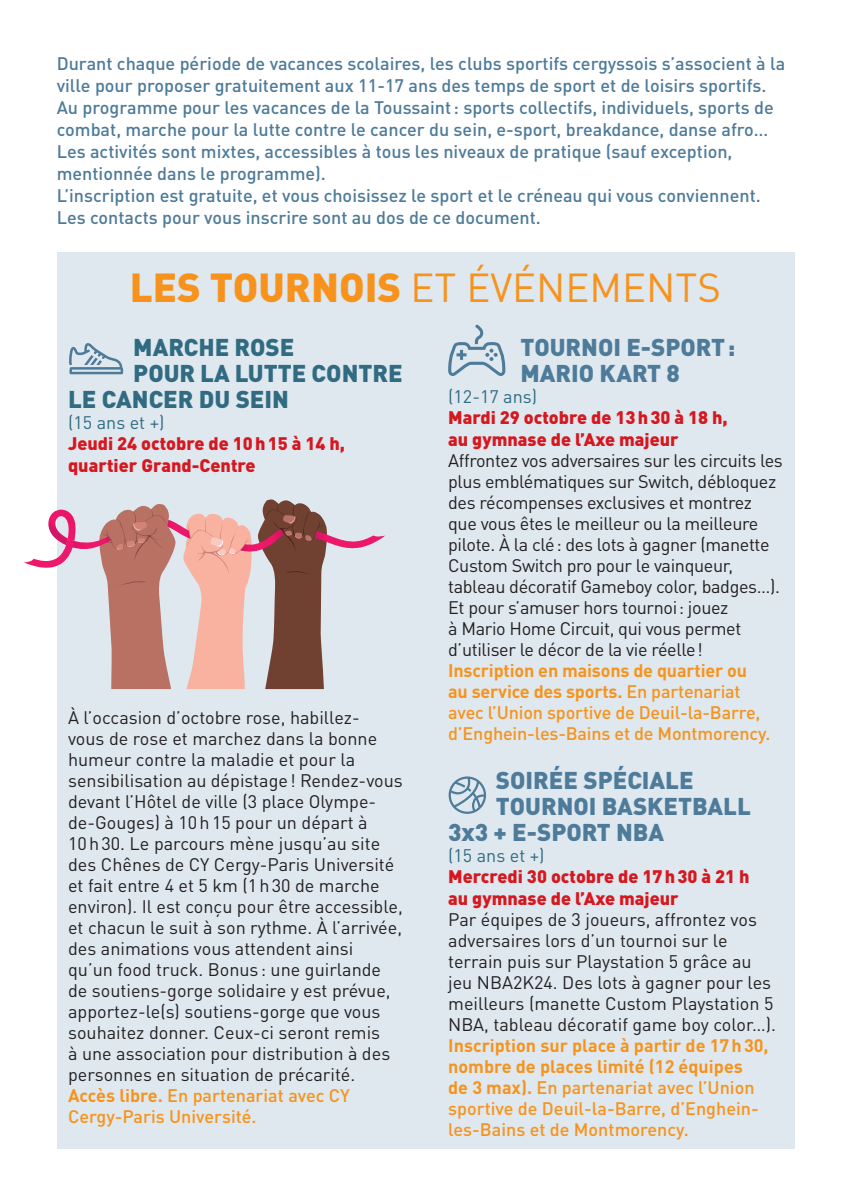
<style>
.page{position:relative;width:851px;height:1191px;background:#fff}
.page>*{position:absolute;margin:0;border:0;box-sizing:border-box;transform-origin:0 0}
.t1{font:40px "DIN Pro";color:#f7931d}
.t2{font:900 24px/26px "DIN Pro";color:#4e7b99}
.t3{font:900 24px "DIN Pro";color:#316b81}
.t4{font:18px/21px "DIN Pro";color:#231f20}
.t5{font:500 18px/22px "DIN Pro";color:#4e7b99}
.t6{font:18px/21px "DIN Pro";letter-spacing:-.02em;color:#231f20}
.t7{font:500 18px/21px "DIN Pro";letter-spacing:-.005em;color:#f7931d}
.t8{font:900 18px/21.6px "DIN Pro";color:#d7171f}
.t9{font:18px "DIN Pro";color:#316b81}
.s1{font-weight:900}
.s2{font-weight:700;color:#f7931d}
.s3{font-weight:500;color:#f7931d}
.s4{font-weight:700}
</style>
<div class="page">
<div style="left:57px;top:253px;width:737px;height:896px;background:#dee8ee"></div>
<svg style="left:69px;top:343px;width:55px;height:31px"></svg>
<svg style="left:448px;top:776px;width:38px;height:38px"></svg>
<svg style="left:24px;top:499px;width:361px;height:190px"></svg>
<svg style="left:448px;top:325px;width:58px;height:51px"></svg>
<p class="t5" style="left:57px;top:50px;width:730px">Durant chaque période de vacances scolaires, les clubs sportifs cergyssois s’associent à la ville pour proposer gratuitement aux 11-17 ans des temps de sport et de loisirs sportifs.<br>Au programme pour les vacances de la Toussaint : sports collectifs, individuels, sports de combat, marche pour la lutte contre le cancer du sein, e-sport, breakdance, danse afro… Les activités sont mixtes, accessibles à tous les niveaux de pratique (sauf exception, mentionnée dans le programme).<br>L’inscription est gratuite, et vous choisissez le sport et le créneau qui vous conviennent.<br>Les contacts pour vous inscrire sont au dos de ce document.</p>
<h1 class="t1" style="left:130px;top:256px;width:592px"><span class="s1">LES TOURNOIS</span> ET ÉVÉNEMENTS</h1>
<h2 class="t3" style="left:133px;top:328px;width:162px">MARCHE ROSE</h2>
<h2 class="t3" style="left:133px;top:354px;width:271px">POUR LA LUTTE CONTRE</h2>
<h2 class="t3" style="left:68px;top:380px;width:222px">LE CANCER DU SEIN</h2>
<p class="t9" style="left:68px;top:408px;width:98px">(15 ans et +)</p>
<p class="t8" style="left:68px;top:432px;width:278px">Jeudi 24 octobre de 10 h 15 à 14 h, quartier Grand-Centre</p>
<p class="t4" style="left:68px;top:705px;width:336px">À l’occasion d’octobre rose, habillez-<br>vous de rose et marchez dans la bonne humeur contre la maladie et pour la sensibilisation au dépistage ! Rendez-vous devant l’Hôtel de ville (3 place Olympe&shy;de-Gouges) à 10 h 15 pour un départ à<br>10 h 30. Le parcours mène jusqu’au site des Chênes de CY Cergy-Paris Université et fait entre 4 et 5 km (1 h 30 de marche environ). Il est conçu pour être accessible, et chacun le suit à son rythme. À l’arrivée, des animations vous attendent ainsi qu’un food truck. Bonus : une guirlande de soutiens-gorge solidaire y est prévue, apportez-le(s) soutiens-gorge que vous souhaitez donner. Ceux-ci seront remis<br>à une association pour distribution à des personnes en situation de précarité.<br><span class="s2">Accès libre.</span> <span class="s3">En partenariat avec CY Cergy-Paris Université.</span></p>
<h2 class="t2" style="left:520px;top:332px;width:216px">TOURNOI E-SPORT :<br>MARIO KART 8</h2>
<p class="t9" style="left:448px;top:382px;width:90px">(12-17 ans)</p>
<p class="t8" style="left:448px;top:406px;width:281px">Mardi 29 octobre de 13 h 30 à 18 h, au gymnase de l’Axe majeur</p>
<p class="t6" style="left:448px;top:448px;width:336px">Affrontez vos adversaires sur les circuits les plus emblématiques sur Switch, débloquez des récompenses exclusives et montrez que vous êtes le meilleur ou la meilleure pilote. À la clé : des lots à gagner (manette Custom Switch pro pour le vainqueur, tableau décoratif Gameboy color, badges…).<br>Et pour s’amuser hors tournoi : jouez<br>à Mario Home Circuit, qui vous permet d’utiliser le décor de la vie réelle !</p>
<p class="t7" style="left:448px;top:658px;width:324px"><span class="s4">Inscription en maisons de quartier ou au service des sports.</span> En partenariat avec l’Union sportive de Deuil-la-Barre, d’Enghein-les-Bains et de Montmorency.</p>
<h2 class="t2" style="left:496px;top:765px;width:199px">SOIRÉE SPÉCIALE</h2>
<h2 class="t2" style="left:496px;top:791px;width:256px">TOURNOI BASKETBALL</h2>
<h2 class="t2" style="left:448px;top:817px;width:217px">3x3 + E-SPORT NBA</h2>
<p class="t9" style="left:448px;top:841px;width:98px">(15 ans et +)</p>
<p class="t8" style="left:448px;top:865px;width:303px">Mercredi 30 octobre de 17 h 30 à 21 h au gymnase de l’Axe majeur</p>
<p class="t4" style="left:448px;top:907px;width:329px">Par équipes de 3 joueurs, affrontez vos adversaires lors d’un tournoi sur le terrain puis sur Playstation 5 grâce au jeu NBA2K24. Des lots à gagner pour les meilleurs (manette Custom Playstation 5<br>NBA, tableau décoratif game boy color…).</p>
<p class="t7" style="left:448px;top:1033px;width:322px"><span class="s4">Inscription sur place à partir de 17 h 30, nombre de places limité (12 équipes<br>de 3 max).</span> En partenariat avec l’Union sportive de Deuil-la-Barre, d’Enghein&shy;les-Bains et de Montmorency.</p>
</div>
